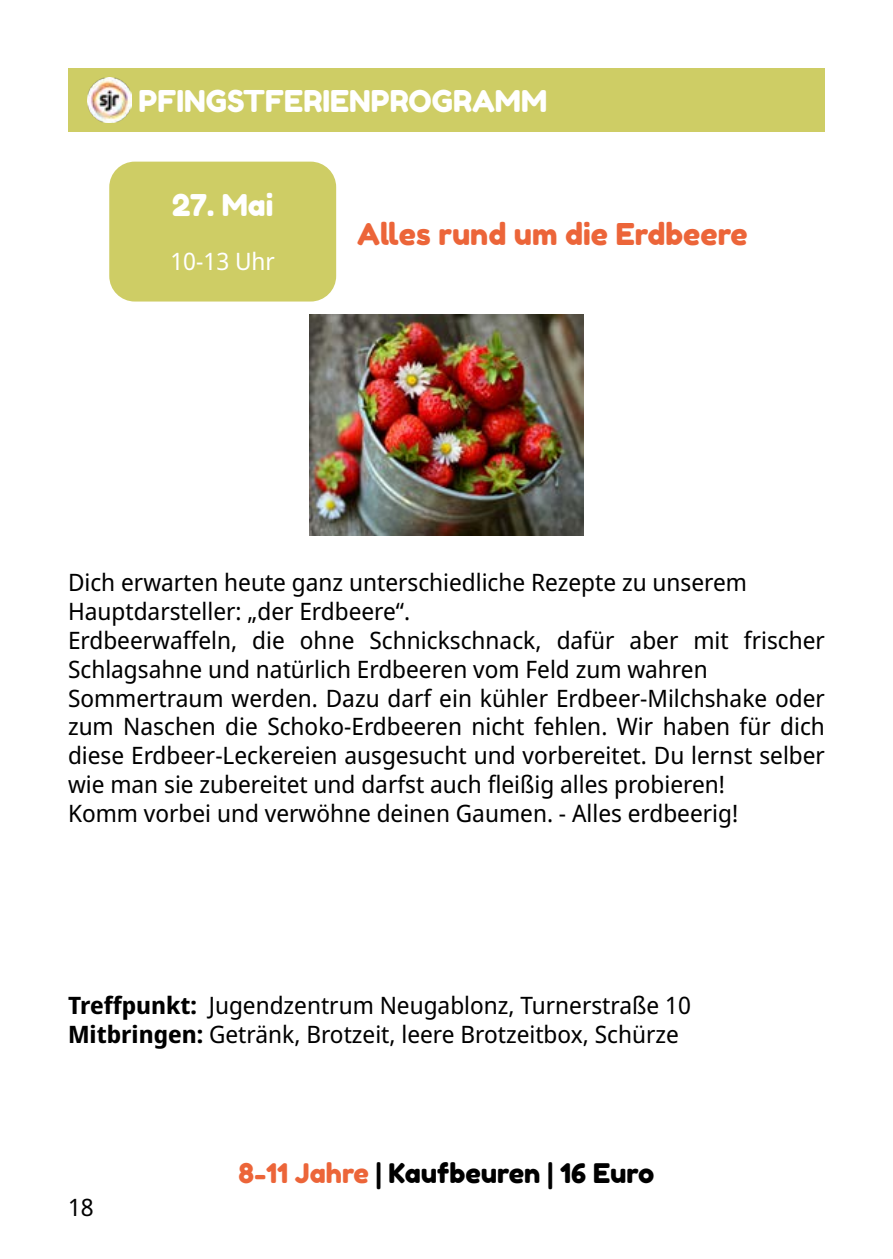
<style>
.page{position:relative;width:893px;height:1259px;background:#fff}
.page>*{position:absolute;margin:0;border:0;box-sizing:border-box;transform-origin:0 0}
.t1{font:30px "Fredoka One";color:#fff}
.t2{font:30px "Fredoka One";color:#ec6539}
.t3{font:27px "Fredoka One";color:#000}
.t4{font:24px/28.8px "Noto Sans Display";color:#000}
.t5{font:24px "Noto Sans Display";color:#fff}
.s1{font-weight:700}
.s2{color:#ec6539}
</style>
<div class="page">
<div style="left:68px;top:68px;width:757px;height:64px;background:#cecd65"></div>
<img style="left:87px;top:78px;width:44px;height:44px">
<div style="left:109px;top:162px;width:227px;height:139px;background:#cecd65;border-radius:26px"></div>
<img style="left:309px;top:315px;width:275px;height:221px">
<p class="t1" style="left:138px;top:83px;width:410px">PFINGSTFERIENPROGRAMM</p>
<p class="t1" style="left:172px;top:186px;width:103px">27. Mai</p>
<p class="t5" style="left:170px;top:244px;width:106px">10-13 Uhr</p>
<p class="t2" style="left:357px;top:215px;width:392px">Alles rund um die Erdbeere</p>
<p class="t4" style="left:68px;top:569px;width:758px">Dich erwarten heute ganz unterschiedliche Rezepte zu unserem Hauptdarsteller: „der Erdbeere“.<br>Erdbeerwaffeln, die ohne Schnickschnack, dafür aber mit frischer Schlagsahne und natürlich Erdbeeren vom Feld zum wahren Sommertraum werden. Dazu darf ein kühler Erdbeer-Milchshake oder zum Naschen die Schoko-Erdbeeren nicht fehlen. Wir haben für dich diese Erdbeer-Leckereien ausgesucht und vorbereitet. Du lernst selber wie man sie zubereitet und darfst auch fleißig alles probieren!<br>Komm vorbei und verwöhne deinen Gaumen. - Alles erdbeerig!</p>
<p class="t4" style="left:68px;top:991px;width:624px"><span class="s1">Treffpunkt:</span> Jugendzentrum Neugablonz, Turnerstraße 10<br><span class="s1">Mitbringen:</span> Getränk, Brotzeit, leere Brotzeitbox, Schürze</p>
<p class="t4" style="left:68px;top:1193px;width:27px">18</p>
<p class="t3" style="left:239px;top:1156px;width:417px"><span class="s2">8-11 Jahre</span> | Kaufbeuren | 16 Euro</p>
</div>
